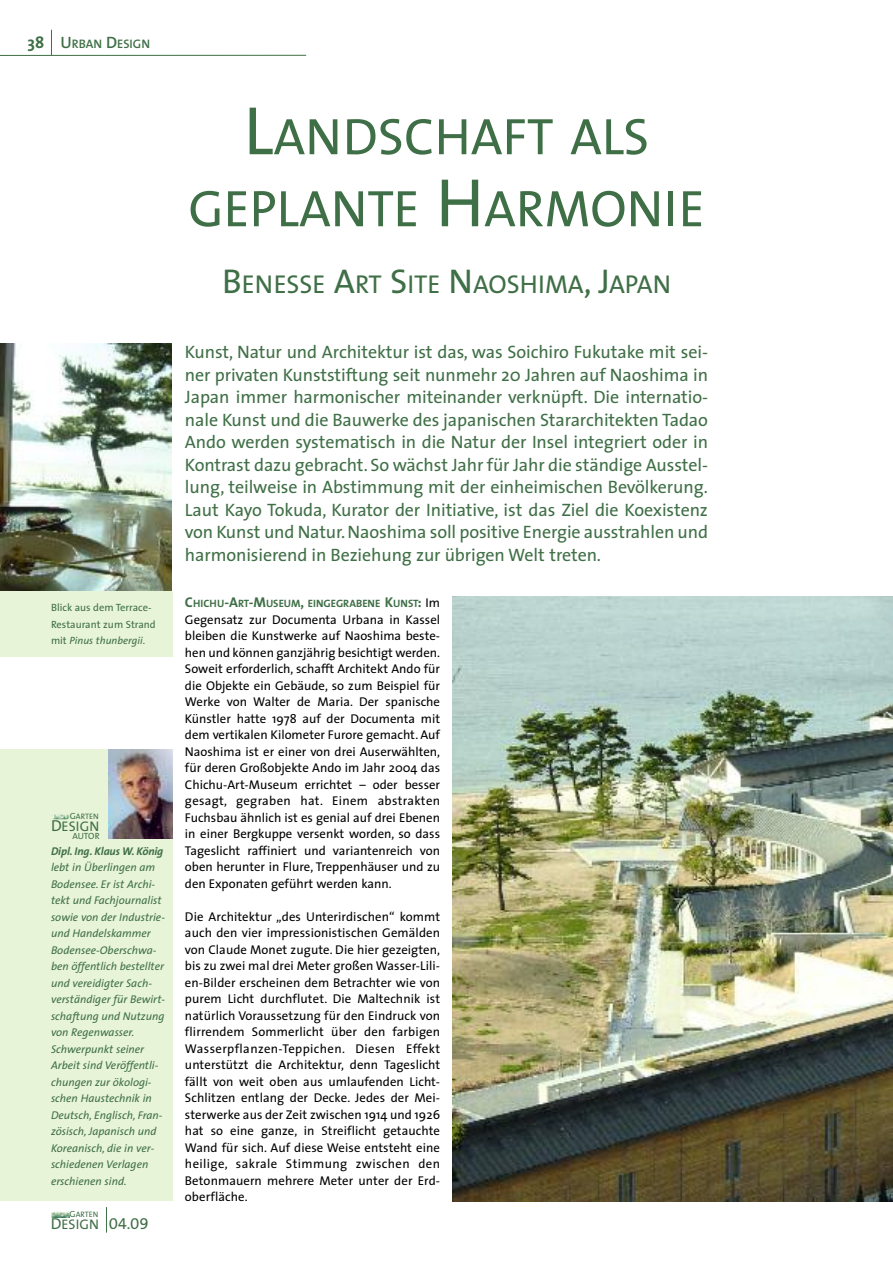
<style>
.page{position:relative;width:893px;height:1263px;background:#fff}
.page>*{position:absolute;margin:0;border:0;box-sizing:border-box;transform-origin:0 0}
.t1{font:51.75px/72px "The Sans";color:#3f6f46;text-align:center}
.t2{font:25.8px "The Sans";color:#3f6f46}
.t3{font:18px/22.5px "The Sans";letter-spacing:-.005em;color:#3f6f46;text-align:justify}
.t4{font:13.95px "The Sans";letter-spacing:.01em;color:#3f6f46}
.t5{font:12.75px/16.5px "The Sans";color:#000;text-align:justify}
.t6{font:600 12.3px "The Sans";color:#3f6f46}
.t7{font:italic 11.25px/16.5px "The Sans";color:#3f6f46}
.t8{font:italic 700 11.25px "The Sans";letter-spacing:-.01em;color:#3f6f46}
.t9{font:700 10.65px "The Sans";color:#3f6f46}
.t10{font:10.5px/16.5px "The Sans";color:#3f6f46}
.t11{font:9px "The Sans";letter-spacing:-.015em;color:#3f6f46}
.t12{font:7.95px "The Sans";letter-spacing:.005em;color:#3f6f46}
.s1{font-weight:700;font-size:16.5px}
.s2{font-size:16.5px}
.s3{font-style:italic}
.s4{font-size:9px}
.s5{font-size:15.9px}
.s6{font-family:"The Sans Caps";font-size:15.9px}
.s7{font-size:69px}
.s8{font-size:34.5px}
.s9{font-size:14.25px}
.s10{font-weight:400;font-size:12.75px;color:#000}
</style>
<div class="page">
<div style="left:0;top:567px;width:172px;height:90px;background:#e7f4d8"></div>
<svg style="left:51px;top:30px;width:1px;height:25px"></svg>
<hr style="left:0;top:55px;width:306px;height:1px;background:#3f6f46">
<svg style="left:106px;top:1207px;width:1px;height:25px"></svg>
<img style="left:51px;top:1211px;width:18px;height:6px">
<div style="left:0;top:749px;width:172px;height:452px;background:#e7f4d8"></div>
<img style="left:108px;top:749px;width:64px;height:90px">
<img style="left:52px;top:814px;width:17px;height:5px">
<img style="left:453px;top:597px;width:440px;height:604px">
<img style="left:0;top:343px;width:172px;height:248px">
<p class="t6" style="left:27px;top:39px;width:124px"><span class="s1">38</span> <span class="s2">U</span>RBAN <span class="s2">D</span>ESIGN</p>
<p class="t10" style="left:51px;top:601px;width:106px">Blick aus dem Terrace-<br>Restaurant zum Strand mit <span class="s3">Pinus thunbergii</span>.</p>
<p class="t12" style="left:70px;top:813px;width:30px"><span class="s4">G</span>ARTEN</p>
<p class="t11" style="left:72px;top:832px;width:29px">AUTOR</p>
<p class="t4" style="left:51px;top:821px;width:50px"><span class="s5">D</span>ESIGN</p>
<p class="t8" style="left:51px;top:846px;width:114px">Dipl. Ing. Klaus W. König</p>
<p class="t7" style="left:51px;top:860px;width:116px">lebt in Überlingen am<br>Bodensee. Er ist Archi&shy;tekt und Fachjournalist sowie von der Industrie&shy;und Handelskammer<br>Bodensee-Oberschwa&shy;ben öffentlich bestellter und vereidigter Sach&shy;verständiger für Bewirt&shy;schaftung und Nutzung von Regenwasser.<br>Schwerpunkt seiner<br>Arbeit sind Veröffentli&shy;chungen zur ökologi&shy;schen Haustechnik in<br>Deutsch, Englisch, Fran&shy;zösisch, Japanisch und<br>Koreanisch, die in ver&shy;schiedenen Verlagen erschienen sind.</p>
<p class="t12" style="left:69px;top:1211px;width:30px"><span class="s4">G</span>ARTEN</p>
<p class="t4" style="left:51px;top:1218px;width:100px"><span class="s5">D</span>ESIGN <span class="s6">04.09</span></p>
<h1 class="t1" style="left:188px;top:106px;width:518px"><span class="s7">L</span>ANDSCHAFT ALS<br>GEPLANTE <span class="s7">H</span>ARMONIE</h1>
<h2 class="t2" style="left:222px;top:274px;width:450px"><span class="s8">B</span>ENESSE <span class="s8">A</span>RT <span class="s8">S</span>ITE <span class="s8">N</span>AOSHIMA<span class="s8">, J</span>APAN</h2>
<p class="t3" style="left:185px;top:343px;width:525px">Kunst, Natur und Architektur ist das, was Soichiro Fukutake mit sei&shy;ner privaten Kunststiftung seit nunmehr 20 Jahren auf Naoshima in Japan immer harmonischer miteinander verknüpft. Die internatio&shy;nale Kunst und die Bauwerke des japanischen Stararchitekten Tadao Ando werden systematisch in die Natur der Insel integriert oder in Kontrast dazu gebracht. So wächst Jahr für Jahr die ständige Ausstel&shy;lung, teilweise in Abstimmung mit der einheimischen Bevölkerung.<br>Laut Kayo Tokuda, Kurator der Initiative, ist das Ziel die Koexistenz von Kunst und Natur.Naoshima soll positive Energie ausstrahlen und harmonisierend in Beziehung zur übrigen Welt treten.</p>
<p class="t9" style="left:185px;top:599px;width:257px"><span class="s9">C</span>HICHU<span class="s9">-A</span>RT<span class="s9">-M</span>USEUM<span class="s9">,</span> EINGEGRABENE <span class="s9">K</span>UNST<span class="s9">:</span> <span class="s10">Im</span></p>
<p class="t5" style="left:185px;top:612px;width:257px">Gegensatz zur Documenta Urbana in Kassel bleiben die Kunstwerke auf Naoshima beste&shy;hen und können ganzjährig besichtigt werden.<br>Soweit erforderlich, schafft Architekt Ando für die Objekte ein Gebäude, so zum Beispiel für Werke von Walter de Maria. Der spanische Künstler hatte 1978 auf der Documenta mit dem vertikalen Kilometer Furore gemacht. Auf Naoshima ist er einer von drei Auserwählten, für deren Großobjekte Ando im Jahr 2004 das Chichu-Art-Museum errichtet – oder besser gesagt, gegraben hat. Einem abstrakten Fuchsbau ähnlich ist es genial auf drei Ebenen in einer Bergkuppe versenkt worden, so dass Tageslicht raffiniert und variantenreich von oben herunter in Flure, Treppenhäuser und zu den Exponaten geführt werden kann.</p>
<p class="t5" style="left:185px;top:909px;width:257px">Die Architektur „des Unterirdischen“ kommt auch den vier impressionistischen Gemälden von Claude Monet zugute. Die hier gezeigten, bis zu zwei mal drei Meter großen Wasser-Lili&shy;en-Bilder erscheinen dem Betrachter wie von purem Licht durchflutet. Die Maltechnik ist natürlich Voraussetzung für den Eindruck von flirrendem Sommerlicht über den farbigen Wasserpflanzen-Teppichen. Diesen Effekt unterstützt die Architektur, denn Tageslicht fällt von weit oben aus umlaufenden Licht-Schlitzen entlang der Decke. Jedes der Mei&shy;sterwerke aus der Zeit zwischen 1914 und 1926 hat so eine ganze, in Streiflicht getauchte Wand für sich. Auf diese Weise entsteht eine heilige, sakrale Stimmung zwischen den Betonmauern mehrere Meter unter der Erd&shy;oberfläche.</p>
</div>
